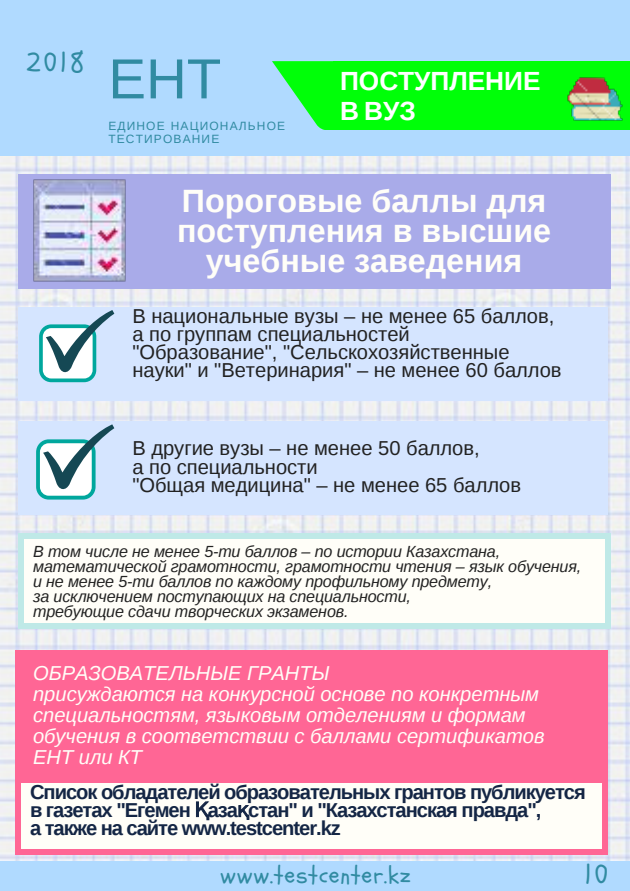
<style>
.page{position:relative;width:630px;height:891px;background:#b0daff}
.page>*{position:absolute;margin:0;border:0;box-sizing:border-box;transform-origin:0 0}
.t1{font:56.4px "Liberation Sans";color:#318ba2}
.t2{font:700 32.4px/30px "Liberation Sans";color:#fffef8;text-align:center}
.t3{font:28.4px "Schoolbell";letter-spacing:.1em;color:#318ba2}
.t4{font:700 26.4px/30px "Liberation Sans";color:#fff}
.t5{font:24.4px "Schoolbell";letter-spacing:.04em;color:#318ba2}
.t6{font:20px/18px "Liberation Sans";color:#222}
.t7{font:italic 20px/21.2px "Liberation Sans";color:#fffef8}
.t8{font:700 20px/18px "Liberation Sans";letter-spacing:-.05em;color:#142645}
.t9{font:700 20px "Arimo";letter-spacing:-.05em;color:#142645}
.t10{font:italic 16px/15.2px "Liberation Sans";letter-spacing:-.01em;color:#222}
.t11{font:12px/12px "Liberation Sans";letter-spacing:.095em;color:#318ba2}
.s1{font-family:"Arimo"}
.s2{font-family:"DejaVu Sans";font-weight:400}
.s3{font-family:"Liberation Sans"}
</style>
<div class="page">
<div style="left:333px;top:61px;width:275px;height:69px;background:#00ff08"></div>
<svg style="left:272px;top:61px;width:61px;height:69px"></svg>
<img style="left:0;top:156px;width:630px;height:705px">
<div style="left:15px;top:771px;width:593px;height:80px;background:#fffef8"></div>
<svg style="left:603px;top:850px;width:5px;height:4px"></svg>
<div style="left:15px;top:773px;width:6px;height:77px;background:#ff6695"></div>
<svg style="left:15px;top:850px;width:5px;height:4px"></svg>
<div style="left:602px;top:773px;width:6px;height:77px;background:#ff6695"></div>
<div style="left:20px;top:849px;width:583px;height:5px;background:#ff6695"></div>
<img style="left:567px;top:61px;width:63px;height:69px">
<div style="left:18px;top:175px;width:593px;height:114px;background:#a9abe9"></div>
<div style="left:18px;top:307px;width:590px;height:93px;background:#d5e5ff"></div>
<div style="left:15px;top:650px;width:593px;height:132px;background:#ff6695"></div>
<div style="left:18px;top:421px;width:590px;height:94px;background:#d5e5ff"></div>
<img style="left:18px;top:169px;width:120px;height:113px">
<svg style="left:39px;top:310px;width:75px;height:72px"></svg>
<svg style="left:36px;top:424px;width:78px;height:76px"></svg>
<div style="left:18px;top:536px;width:593px;height:90px;background:#fffef8"></div>
<svg style="left:606px;top:624px;width:5px;height:5px"></svg>
<div style="left:18px;top:538px;width:6px;height:86px;background:#bfe9e7"></div>
<svg style="left:18px;top:624px;width:5px;height:5px"></svg>
<div style="left:605px;top:538px;width:6px;height:86px;background:#bfe9e7"></div>
<div style="left:23px;top:624px;width:583px;height:5px;background:#bfe9e7"></div>
<svg style="left:606px;top:533px;width:5px;height:5px"></svg>
<svg style="left:18px;top:533px;width:5px;height:5px"></svg>
<div style="left:23px;top:533px;width:583px;height:5px;background:#bfe9e7"></div>
<h3 class="t3" style="left:26px;top:44px;width:60px">2018</h3>
<h1 class="t1" style="left:108px;top:47px;width:114px">ЕНТ</h1>
<p class="t11" style="left:108px;top:121px;width:178px">ЕДИНОЕ НАЦИОНАЛЬНОЕ<br>ТЕСТИРОВАНИЕ</p>
<h3 class="t4" style="left:340px;top:66px;width:202px">ПОСТУПЛЕНИЕ<br>В ВУЗ</h3>
<h2 class="t2" style="left:177px;top:185px;width:376px">Пороговые баллы для поступления в высшие учебные заведения</h2>
<p class="t6" style="left:132px;top:308px;width:431px">В национальные вузы <span class="s1">–</span> не менее <span class="s1">65</span> баллов<span class="s1">, </span>а по группам специальностей<br><span class="s1">"</span>Образование<span class="s1">", "</span>Сельскохозяйственные науки<span class="s1">"</span> и <span class="s1">"</span>Ветеринария<span class="s1">" –</span> не менее <span class="s1">60</span> баллов</p>
<p class="t6" style="left:132px;top:440px;width:390px">В другие вузы <span class="s1">–</span> не менее <span class="s1">50</span> баллов<span class="s1">,<br></span>а по специальности<br><span class="s1">"</span>Общая медицина<span class="s1">" –</span> не менее <span class="s1">65</span> баллов</p>
<p class="t10" style="left:33px;top:544px;width:550px">В том числе не менее <span class="s1">5-</span>ти баллов <span class="s1">–</span> по истории Казахстана<span class="s1">, </span>математической грамотности<span class="s1">,</span> грамотности чтения <span class="s1">–</span> язык обучения<span class="s1">, </span>и не менее <span class="s1">5-</span>ти баллов по каждому профильному предмету<span class="s1">,<br></span>за исключением поступающих на специальности<span class="s1">,<br></span>требующие сдачи творческих экзаменов<span class="s1">.</span></p>
<p class="t7" style="left:33px;top:662px;width:513px">ОБРАЗОВАТЕЛЬНЫЕ ГРАНТЫ<br>присуждаются на конкурсной основе по конкретным специальностям<span class="s1">,</span> языковым отделениям и формам обучения в соответствии с баллами сертификатов ЕНТ или КТ</p>
<p class="t8" style="left:30px;top:782px;width:557px">Список обладателей образовательных грантов публикуется в газетах <span class="s1">"</span>Егемен <span class="s2">Қ</span>аза<span class="s2">қ</span>стан<span class="s1">"</span> и <span class="s1">"</span>Казахстанская правда<span class="s1">",</span></p>
<p class="t9" style="left:30px;top:817px;width:312px"><span class="s3">а также на сайте</span> www.testcenter.kz</p>
<h3 class="t5" style="left:220px;top:858px;width:192px">www.testcenter.kz</h3>
<h3 class="t3" style="left:585px;top:856px;width:25px">10</h3>
</div>
